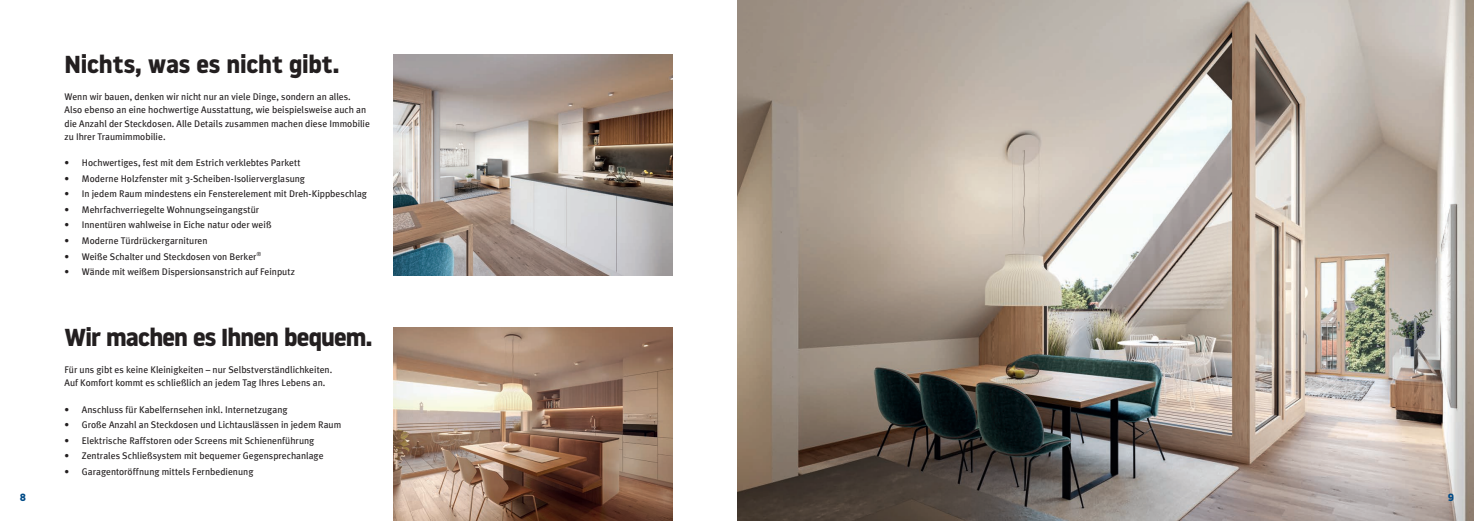
<style>
.page{position:relative;width:1474px;height:521px;background:#fff}
.page>*{position:absolute;margin:0;border:0;box-sizing:border-box;transform-origin:0 0}
.t1{font:700 24.5px "Noway";letter-spacing:-.025em;color:#231f20}
.t2{font:700 24.5px "Noway";letter-spacing:-.005em;color:#231f20}
.t3{font:700 10.5px "Noway";color:#004b87}
.t4{font:9.62px/13.1px "Meta Plus";color:#231f20}
</style>
<div class="page">
<img style="left:394px;top:55px;width:278px;height:220px">
<img style="left:737px;top:0;width:736px;height:521px">
<img style="left:394px;top:327px;width:278px;height:194px">
<p class="t3" style="left:20px;top:491px;width:8px">8</p>
<h1 class="t2" style="left:65px;top:50px;width:276px">Nichts, was es nicht gibt.</h1>
<p class="t4" style="left:64px;top:91px;width:307px">Wenn wir bauen, denken wir nicht nur an viele Dinge, sondern an alles.<br>Also ebenso an eine hochwertige Ausstattung, wie beispielsweise auch an die Anzahl der Steckdosen. Alle Details zusammen machen diese Immobilie zu Ihrer Traumimmobilie.</p>
<p class="t4" style="left:64px;top:157px;width:237px">• Hochwertiges, fest mit dem Estrich verklebtes Parkett</p>
<p class="t4" style="left:64px;top:172px;width:242px">• Moderne Holzfenster mit 3-Scheiben-Isolierverglasung</p>
<p class="t4" style="left:64px;top:188px;width:304px">• In jedem Raum mindestens ein Fensterelement mit Dreh-Kippbeschlag</p>
<p class="t4" style="left:64px;top:203px;width:196px">• Mehrfachverriegelte Wohnungseingangstür</p>
<p class="t4" style="left:64px;top:219px;width:209px">• Innentüren wahlweise in Eiche natur oder weiß</p>
<p class="t4" style="left:64px;top:235px;width:145px">• Moderne Türdrückergarnituren</p>
<p class="t4" style="left:64px;top:250px;width:198px">• Weiße Schalter und Steckdosen von Berker<sup>®</sup></p>
<p class="t4" style="left:64px;top:266px;width:232px">• Wände mit weißem Dispersionsanstrich auf Feinputz</p>
<h1 class="t1" style="left:64px;top:323px;width:309px">Wir machen es Ihnen bequem.</h1>
<p class="t4" style="left:64px;top:364px;width:269px">Für uns gibt es keine Kleinigkeiten – nur Selbstverständlichkeiten.<br>Auf Komfort kommt es schließlich an jedem Tag Ihres Lebens an.</p>
<p class="t4" style="left:64px;top:403px;width:224px">• Anschluss für Kabelfernsehen inkl. Internetzugang</p>
<p class="t4" style="left:64px;top:419px;width:278px">• Große Anzahl an Steckdosen und Lichtauslässen in jedem Raum</p>
<p class="t4" style="left:64px;top:434px;width:251px">• Elektrische Raffstoren oder Screens mit Schienenführung</p>
<p class="t4" style="left:64px;top:450px;width:260px">• Zentrales Schließsystem mit bequemer Gegensprechanlage</p>
<p class="t4" style="left:64px;top:465px;width:190px">• Garagentoröffnung mittels Fernbedienung</p>
<p class="t3" style="left:1447px;top:491px;width:8px">9</p>
</div>
